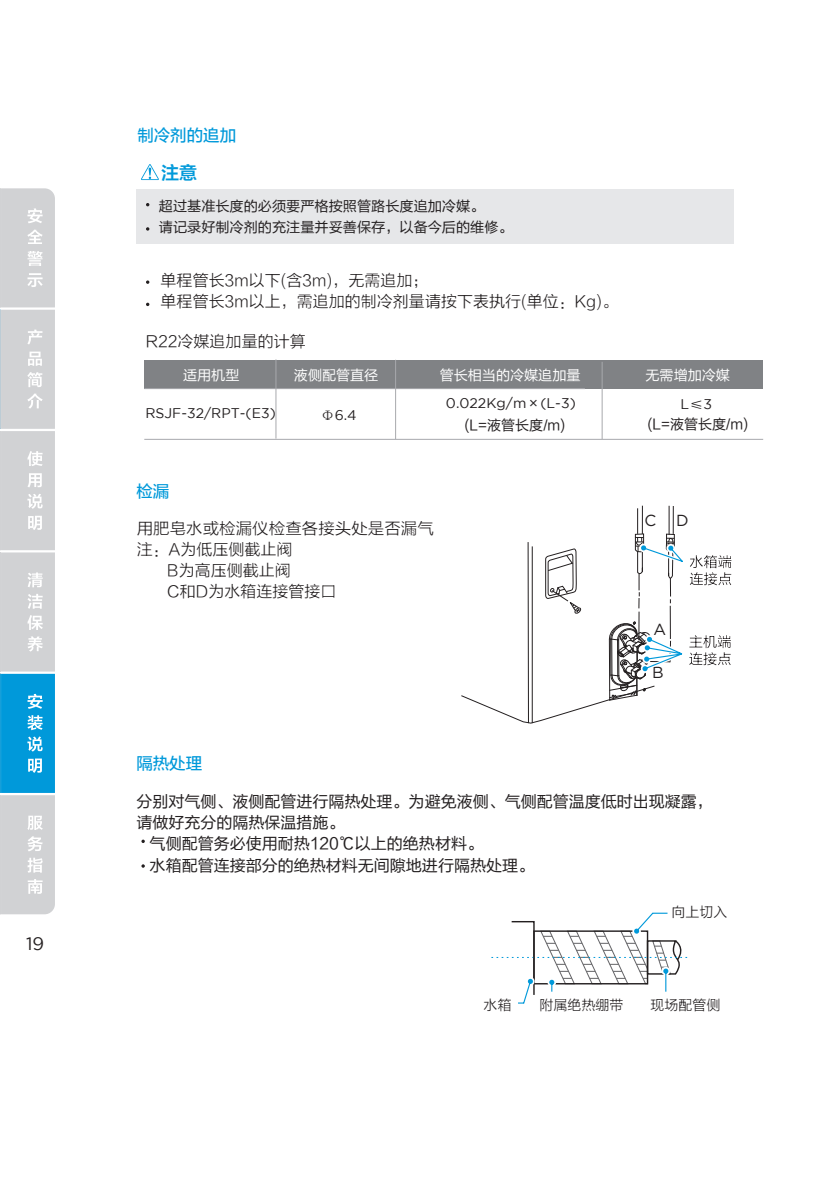
<style>
.page{position:relative;width:823px;height:1191px;background:#fff}
.page>*{position:absolute;margin:0;border:0;box-sizing:border-box;transform-origin:0 0}
.t1{font:18px "FZLTZCHK GBK1 0";color:#0099da}
.t2{font:18px "Gotham";color:#231f20}
.t3{font:16.4px "FZLTZHUNHK GBK1 0";color:#0099da}
.t4{font:16px/21.2px "FZLTXHK";color:#231f20}
.t5{font:16px "FZLTHK GBK1 0";color:#231f20}
.t6{font:16px "Gotham";color:#231f20}
.t7{font:14.2px/21.2px "FZLTHJW GB1 0";color:#231f20}
.t8{font:14px "Gotham";color:#231f20}
.t9{font:14px "FZLTHJW GB1 0";color:#fff}
.t10{font:14px "FZLTHJW GB1 0";letter-spacing:.005em;color:#231f20}
.t11{font:14px "FZLTXHK";color:#231f20}
.s1{font-family:"FZLTHJW GB1 0"}
.s2{font-family:"Adobe Song Std";font-weight:300}
.s3{font-family:"FZLTHK GBK1 0"}
</style>
<div class="page">
<div style="left:136px;top:189px;width:597px;height:55px;background:#e6e7e9"></div>
<svg style="left:141px;top:164px;width:18px;height:16px"></svg>
<svg style="left:146px;top:280px;width:3px;height:4px"></svg>
<svg style="left:146px;top:227px;width:3px;height:4px"></svg>
<div style="left:144px;top:360px;width:618px;height:28px;background:#808285"></div>
<hr style="left:275px;top:359px;width:1px;height:79px;background:#a8a9ad">
<hr style="left:144px;top:439px;width:618px;height:1px;background:#a8a9ad">
<hr style="left:144px;top:388px;width:440px;height:1px;background:#a8a9ad">
<hr style="left:395px;top:360px;width:1px;height:79px;background:#a8a9ad">
<svg style="left:460px;top:438px;width:271px;height:285px"></svg>
<svg style="left:141px;top:839px;width:4px;height:4px"></svg>
<svg style="left:491px;top:912px;width:197px;height:92px"></svg>
<svg style="left:0;top:188px;width:55px;height:726px;background:#b5cdd8"></svg>
<hr style="left:601px;top:362px;width:1px;height:77px;background:#a8a9ad">
<p class="t2" style="left:26px;top:933px;width:20px">19</p>
<p class="t3" style="left:137px;top:127px;width:100px">制冷剂的追加</p>
<p class="t1" style="left:161px;top:162px;width:37px">注意</p>
<p class="t7" style="left:159px;top:196px;width:355px">超过基准长度的必须要严格按照管路长度追加冷媒。<br>请记录好制冷剂的充注量并妥善保存，以备今后的维修。</p>
<p class="t4" style="left:160px;top:270px;width:458px">单程管长3m以下(含3m)，无需追加；<br>单程管长3m以上，需追加的制冷剂量请按下表执行(单位：Kg)。</p>
<p class="t4" style="left:146px;top:331px;width:161px">R22冷媒追加量的计算</p>
<p class="t9" style="left:183px;top:367px;width:58px">适用机型</p>
<p class="t9" style="left:294px;top:367px;width:86px">液侧配管直径</p>
<p class="t9" style="left:439px;top:367px;width:142px">管长相当的冷媒追加量</p>
<p class="t8" style="left:445px;top:396px;width:131px">0.022Kg/m<span class="s1">×</span>(L-3)</p>
<p class="t10" style="left:464px;top:417px;width:102px">(L=液管长度/m)</p>
<p class="t8" style="left:145px;top:405px;width:132px">RSJF-32/RPT-(E3)</p>
<p class="t8" style="left:320px;top:407px;width:37px"><span class="s2">Φ</span>6.4</p>
<p class="t3" style="left:136px;top:482px;width:34px">检漏</p>
<p class="t4" style="left:137px;top:518px;width:298px">用肥皂水或检漏仪检查各接头处是否漏气</p>
<p class="t4" style="left:137px;top:539px;width:157px">注：A为低压侧截止阀</p>
<p class="t4" style="left:167px;top:560px;width:125px">B为高压侧截止阀</p>
<p class="t4" style="left:167px;top:581px;width:171px">C和D为水箱连接管接口</p>
<p class="t9" style="left:645px;top:367px;width:86px">无需增加冷媒</p>
<p class="t8" style="left:680px;top:396px;width:33px">L<span class="s3">≤</span>3</p>
<p class="t10" style="left:647px;top:416px;width:102px">(L=液管长度/m)</p>
<p class="t6" style="left:644px;top:510px;width:45px">C D</p>
<p class="t6" style="left:653px;top:619px;width:14px">A</p>
<p class="t6" style="left:651px;top:662px;width:13px">B</p>
<p class="t3" style="left:136px;top:754px;width:67px">隔热处理</p>
<p class="t5" style="left:136px;top:792px;width:578px">分别对气侧、液侧配管进行隔热处理。为避免液侧、气侧配管温度低时出现凝露，</p>
<p class="t5" style="left:136px;top:813px;width:210px">请做好充分的隔热保温措施。</p>
<p class="t5" style="left:149px;top:835px;width:335px">气侧配管务必使用耐热120℃以上的绝热材料。</p>
<p class="t5" style="left:149px;top:856px;width:386px">水箱配管连接部分的绝热材料无间隙地进行隔热处理。</p>
<p class="t11" style="left:671px;top:904px;width:57px">向上切入</p>
<p class="t11" style="left:483px;top:997px;width:29px">水箱</p>
<p class="t11" style="left:539px;top:997px;width:85px">附属绝热绷带</p>
<p class="t11" style="left:650px;top:997px;width:71px">现场配管侧</p>
</div>
